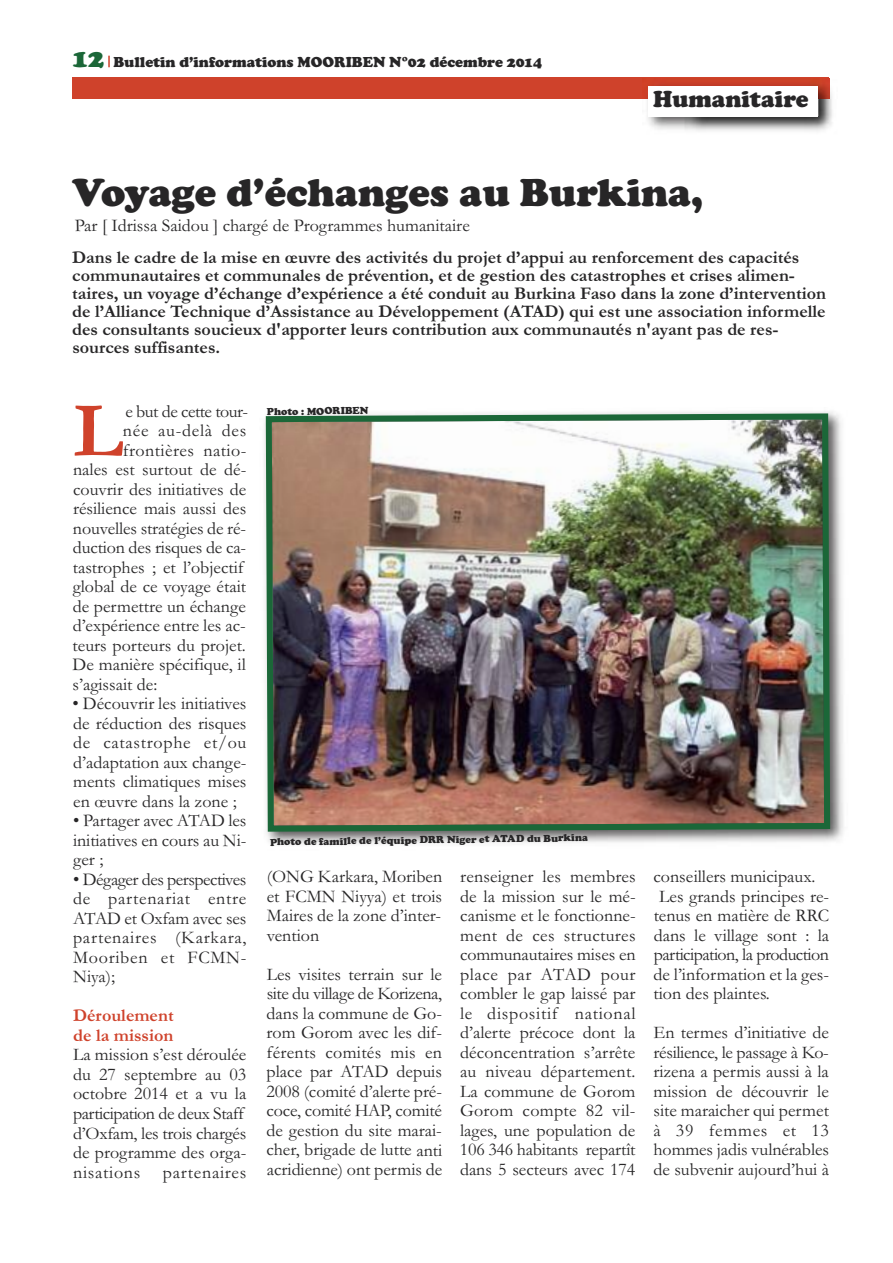
<style>
.page{position:relative;width:893px;height:1263px;background:#fff}
.page>*{position:absolute;margin:0;border:0;box-sizing:border-box;transform-origin:0 0}
.t1{font:700 78.75px "Garamond";color:#cf422b}
.t2{font:900 40.5px "Cooper";color:#272627}
.t3{font:900 24px "Cooper";color:#272627}
.t4{font:18px/19.5px "Garamond";color:#272627;text-align:justify}
.t5{font:700 18px/18px "Garamond";color:#272627}
.t6{font:18px "Garamond";letter-spacing:-.03em;color:#272627}
.t7{font:18px "Garamond";letter-spacing:.04em;color:#272627}
.t8{font:700 18px/19.5px "Garamond";color:#cf422b}
.t9{font:18px "Garamond";letter-spacing:.025em;color:#272627}
.t10{font:900 15px "Cooper";color:#272627}
.t11{font:900 10.5px "Cooper";color:#272627}
.s1{font-size:27px;color:#1b6738}
</style>
<div class="page">
<svg style="left:108px;top:56px;width:2px;height:11px"></svg>
<div style="left:72px;top:77px;width:757px;height:22px;background:#cf422b"></div>
<svg style="left:829px;top:79px;width:3px;height:20px"></svg>
<img style="left:647px;top:99px;width:185px;height:32px">
<img style="left:647px;top:79px;width:182px;height:20px">
<div style="left:649px;top:86px;width:169px;height:30px;background:#fff"></div>
<img style="left:267px;top:413px;width:577px;height:431px">
<img style="left:264px;top:411px;width:569px;height:424px">
<p class="t10" style="left:72px;top:53px;width:471px"><span class="s1">12</span> Bulletin d’informations MOORIBEN N°02 décembre 2014</p>
<h3 class="t3" style="left:653px;top:84px;width:145px">Humanitair</h3>
<h3 class="t3" style="left:696px;top:84px;width:117px">Rubrique</h3>
<h2 class="t2" style="left:72px;top:168px;width:633px">Voyage d’échanges au Burkina,</h2>
<p class="t4" style="left:75px;top:215px;width:397px">Par [ Idrissa Saidou ] chargé de Programmes humanitaire</p>
<p class="t5" style="left:72px;top:248px;width:755px">Dans le cadre de la mise en œuvre des activités du projet d’appui au renforcement des capacités communautaires et communales de prévention, et de gestion des catastrophes et crises alimen&shy;taires, un voyage d’échange d’expérience a été conduit au Burkina Faso dans la zone d’intervention de l’Alliance Technique d’Assistance au Développement (ATAD) qui est une association informelle des consultants soucieux d'apporter leurs contribution aux communautés n'ayant pas de res&shy;sources suffisantes.</p>
<h1 class="t1" style="left:73px;top:383px;width:51px">L</h1>
<p class="t6" style="left:125px;top:400px;width:124px">e but de cette tour-</p>
<p class="t7" style="left:123px;top:420px;width:125px">née au-delà des</p>
<p class="t9" style="left:123px;top:439px;width:125px">frontières natio-</p>
<p class="t4" style="left:73px;top:459px;width:175px">nales est surtout de dé-</p>
<p class="t4" style="left:73px;top:479px;width:175px">couvrir des initiatives de</p>
<p class="t4" style="left:73px;top:498px;width:175px">résilience mais aussi des</p>
<p class="t4" style="left:73px;top:518px;width:175px">nouvelles stratégies de ré-</p>
<p class="t4" style="left:73px;top:537px;width:175px">duction des risques de ca-</p>
<p class="t4" style="left:73px;top:557px;width:172px">tastrophes ; et l’objectif</p>
<p class="t4" style="left:73px;top:576px;width:175px">global de ce voyage était</p>
<p class="t4" style="left:73px;top:596px;width:175px">de permettre un échange</p>
<p class="t4" style="left:73px;top:615px;width:175px">d’expérience entre les ac-</p>
<p class="t4" style="left:73px;top:635px;width:175px">teurs porteurs du projet.</p>
<p class="t4" style="left:73px;top:654px;width:175px">De manière spécifique, il</p>
<p class="t4" style="left:73px;top:674px;width:86px">s’agissait de:</p>
<p class="t4" style="left:73px;top:693px;width:175px">• Découvrir les initiatives de réduction des risques de catastrophe et/ou d’adaptation aux change&shy;ments climatiques mises en œuvre dans la zone ;</p>
<p class="t4" style="left:73px;top:810px;width:175px">• Partager avec ATAD les initiatives en cours au Ni&shy;ger ;</p>
<p class="t4" style="left:73px;top:869px;width:175px">• Dégager des perspectives de partenariat entre ATAD et Oxfam avec ses partenaires (Karkara, Mooriben et FCMN-Niya);</p>
<p class="t8" style="left:73px;top:1005px;width:102px">Déroulement de la mission</p>
<p class="t4" style="left:73px;top:1044px;width:175px;text-align:left">La mission s’est déroulée du 27 septembre au 03 octobre 2014 et a vu la participation de deux Staff d’Oxfam, les trois chargés de programme des orga&shy;nisations</p>
<p class="t7" style="left:163px;top:1161px;width:85px">partenaires</p>
<p class="t11" style="left:267px;top:406px;width:103px;rotate:-1deg">Photo : MOORIBEN</p>
<p class="t11" style="left:270px;top:836px;width:320px;rotate:-1deg">Photo de famille de l’équipe DRR Niger et ATAD du Burkina</p>
<p class="t4" style="left:267px;top:866px;width:177px">(ONG Karkara, Moriben et FCMN Niyya) et trois Maires de la zone d’inter&shy;vention</p>
<p class="t4" style="left:266px;top:964px;width:177px">Les visites terrain sur le site du village de Korizena, dans la commune de Go&shy;rom Gorom avec les dif&shy;férents comités mis en place par ATAD depuis 2008 (comité d’alerte pré&shy;coce, comité HAP, comité de gestion du site marai&shy;cher, brigade de lutte anti acridienne) ont permis de</p>
<p class="t4" style="left:460px;top:866px;width:177px">renseigner les membres de la mission sur le mé&shy;canisme et le fonctionne&shy;ment de ces structures communautaires mises en place par ATAD pour combler le gap laissé par le dispositif national d’alerte précoce dont la déconcentration s’arrête au niveau département.<br>La commune de Gorom Gorom compte 82 vil&shy;lages, une population de 106 346 habitants repartît dans 5 secteurs avec 174</p>
<p class="t4" style="left:653px;top:866px;width:164px">conseillers municipaux.</p>
<p class="t4" style="left:659px;top:886px;width:171px">Les grands principes re-</p>
<p class="t4" style="left:654px;top:905px;width:177px">tenus en matière de RRC</p>
<p class="t4" style="left:654px;top:925px;width:177px">dans le village sont : la</p>
<p class="t6" style="left:654px;top:944px;width:177px">participation, la production</p>
<p class="t4" style="left:654px;top:964px;width:177px">de l’information et la ges-</p>
<p class="t4" style="left:654px;top:983px;width:118px">tion des plaintes.</p>
<p class="t4" style="left:653px;top:1022px;width:177px">En termes d’initiative de résilience, le passage à Ko&shy;rizena a permis aussi à la mission de découvrir le site maraicher qui permet à 39 femmes et 13 hommes jadis vulnérables de subvenir aujourd’hui à</p>
</div>
